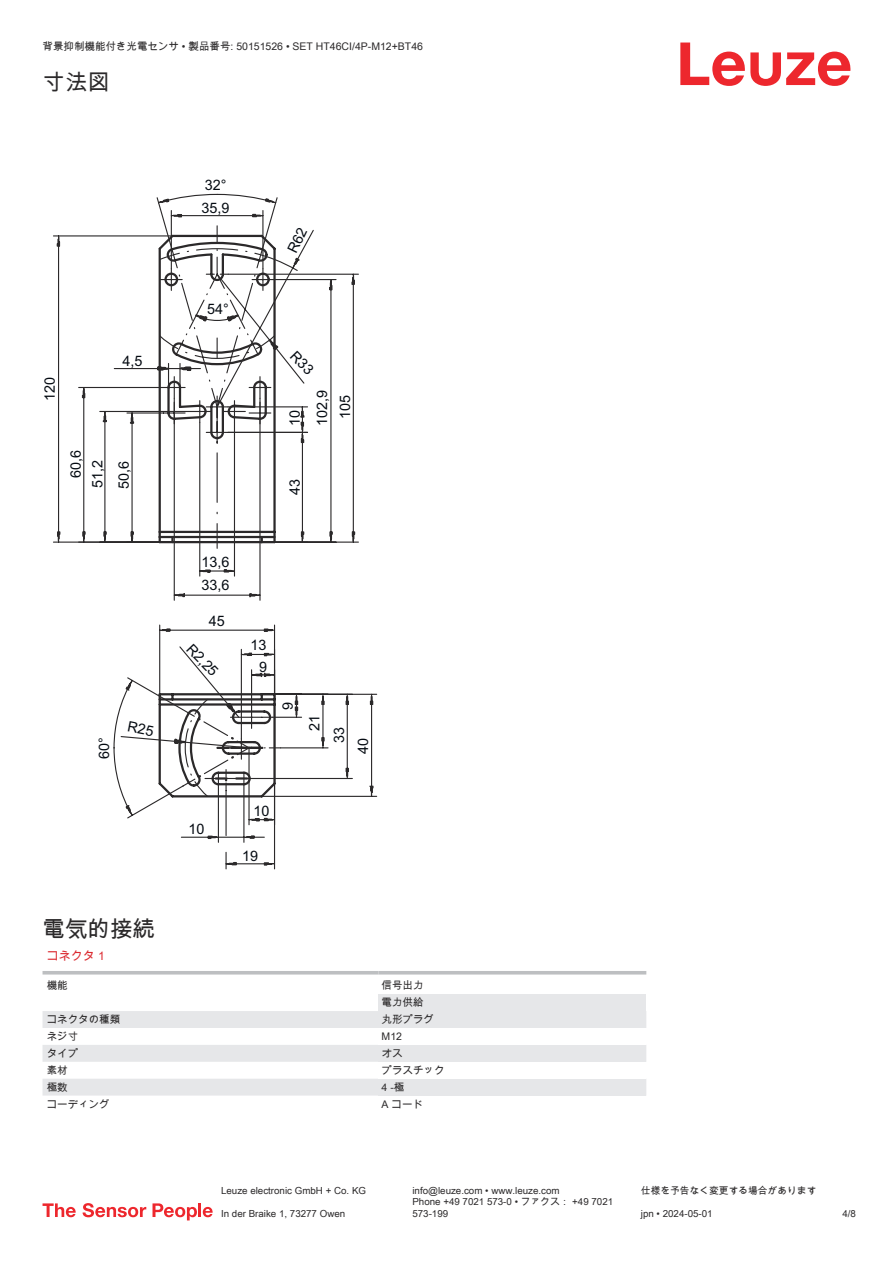
<style>
.page{position:relative;width:893px;height:1263px;background:#fff}
.page>*{position:absolute;margin:0;border:0;box-sizing:border-box;transform-origin:0 0}
.t1{font:22.5px "Arial Unicode MS";color:#2b292a}
.t2{font:14.4px/27.6px "Arial";color:#050b12}
.t3{font:12px "Arial Unicode MS";color:#db2a30}
.t4{font:10.5px/17px "Arial Unicode MS";color:#2b292a}
.t5{font:9.75px/11.7px "Arial Unicode MS";color:#2b292a}
</style>
<div class="page">
<svg style="left:680px;top:43px;width:170px;height:43px"></svg>
<svg style="left:43px;top:974px;width:603px;height:122px"></svg>
<svg style="left:43px;top:1011px;width:335px;height:84px;fill:#e6e7e9"></svg>
<hr style="left:43px;top:971px;width:335px;height:3px;background:#bdbfc1">
<hr style="left:378px;top:971px;width:268px;height:3px;background:#bdbfc1">
<div style="left:378px;top:977px;width:268px;height:17px;background:#fff"></div>
<div style="left:378px;top:994px;width:268px;height:17px;background:#e6e7e9"></div>
<div style="left:378px;top:1011px;width:268px;height:17px;background:#e6e7e9"></div>
<div style="left:378px;top:1028px;width:268px;height:17px;background:#fff"></div>
<div style="left:378px;top:1045px;width:268px;height:17px;background:#e6e7e9"></div>
<div style="left:378px;top:1062px;width:268px;height:17px;background:#fff"></div>
<div style="left:378px;top:1079px;width:268px;height:16px;background:#e6e7e9"></div>
<div style="left:378px;top:1095px;width:268px;height:17px;background:#fff"></div>
<svg style="left:43px;top:1203px;width:33px;height:14px"></svg>
<svg style="left:83px;top:1203px;width:63px;height:14px"></svg>
<svg style="left:153px;top:1203px;width:44px;height:17px"></svg>
<hr style="left:198px;top:1203px;width:3px;height:14px;background:#ed272d">
<svg style="left:203px;top:1207px;width:10px;height:10px"></svg>
<svg style="left:156px;top:193px;width:122px;height:33px"></svg>
<hr style="left:100px;top:411px;width:89px;height:1px;background:#2b292a">
<hr style="left:104px;top:411px;width:1px;height:131px;background:#2b292a">
<svg style="left:103px;top:532px;width:4px;height:9px"></svg>
<svg style="left:103px;top:412px;width:4px;height:10px"></svg>
<hr style="left:79px;top:387px;width:84px;height:1px;background:#2b292a">
<hr style="left:83px;top:387px;width:1px;height:155px;background:#2b292a">
<svg style="left:82px;top:532px;width:4px;height:9px"></svg>
<svg style="left:82px;top:389px;width:3px;height:9px"></svg>
<hr style="left:171px;top:211px;width:1px;height:58px;background:#2b292a">
<hr style="left:262px;top:211px;width:1px;height:58px;background:#2b292a">
<hr style="left:171px;top:215px;width:92px;height:1px;background:#2b292a">
<svg style="left:173px;top:214px;width:9px;height:3px"></svg>
<svg style="left:253px;top:214px;width:8px;height:3px"></svg>
<hr style="left:53px;top:541px;width:119px;height:2px;background:#2b292a">
<hr style="left:53px;top:235px;width:119px;height:1px;background:#2b292a">
<hr style="left:58px;top:236px;width:1px;height:306px;background:#2b292a">
<svg style="left:57px;top:532px;width:3px;height:9px"></svg>
<svg style="left:57px;top:237px;width:3px;height:9px"></svg>
<svg style="left:113px;top:226px;width:264px;height:643px"></svg>
<p class="t4" style="left:43px;top:38px;width:382px">背景抑制機能付き光電センサ • 製品番号: 50151526 • SET HT46CI/4P-M12+BT46</p>
<h1 class="t1" style="left:43px;top:66px;width:69px">寸法図</h1>
<h2 class="t2" style="left:205px;top:172px;width:23px">32°</h2>
<h2 class="t2" style="left:202px;top:195px;width:30px">35,9</h2>
<h2 class="t2" style="left:37px;top:401px;width:26px;rotate:-90deg">120</h2>
<h2 class="t2" style="left:122px;top:348px;width:22px">4,5</h2>
<h2 class="t2" style="left:63px;top:478px;width:30px;rotate:-90deg">60,6</h2>
<h2 class="t2" style="left:111px;top:489px;width:30px;rotate:-90deg">50,6</h2>
<h2 class="t2" style="left:85px;top:488px;width:30px;rotate:-90deg">51,2</h2>
<h2 class="t2" style="left:92px;top:759px;width:23px;rotate:-90deg">60°</h2>
<h2 class="t2" style="left:207px;top:296px;width:23px">54°</h2>
<h2 class="t2" style="left:282px;top:426px;width:38px;rotate:-90deg">10<br>102,9</h2>
<h2 class="t2" style="left:332px;top:419px;width:26px;rotate:-90deg">105</h2>
<h2 class="t2" style="left:282px;top:495px;width:18px;rotate:-90deg">43</h2>
<h2 class="t2" style="left:202px;top:550px;width:30px">13,6</h2>
<h2 class="t2" style="left:202px;top:573px;width:30px">33,6</h2>
<h2 class="t2" style="left:209px;top:609px;width:18px">45</h2>
<h2 class="t2" style="left:198px;top:637px;width:40px;rotate:46deg">R2,25</h2>
<h2 class="t2" style="left:251px;top:633px;width:18px">13</h2>
<h2 class="t2" style="left:259px;top:654px;width:10px">9</h2>
<h2 class="t2" style="left:275px;top:710px;width:10px;rotate:-90deg">9</h2>
<h2 class="t2" style="left:302px;top:731px;width:18px;rotate:-90deg">21</h2>
<h2 class="t2" style="left:327px;top:743px;width:18px;rotate:-90deg">33</h2>
<h2 class="t2" style="left:351px;top:754px;width:18px;rotate:-90deg">40</h2>
<h2 class="t2" style="left:189px;top:817px;width:18px">10</h2>
<h2 class="t2" style="left:253px;top:798px;width:18px">10</h2>
<h2 class="t2" style="left:242px;top:843px;width:18px">19</h2>
<h1 class="t1" style="left:43px;top:913px;width:114px">電気的接続</h1>
<p class="t3" style="left:47px;top:947px;width:60px">コネクタ 1</p>
<p class="t4" style="left:47px;top:977px;width:22px">機能</p>
<p class="t4" style="left:382px;top:977px;width:43px">信号出力電力供給</p>
<p class="t4" style="left:47px;top:1011px;width:75px">コネクタの種類</p>
<p class="t4" style="left:382px;top:1011px;width:54px">丸形プラグ</p>
<p class="t4" style="left:47px;top:1028px;width:33px">ネジ寸</p>
<p class="t4" style="left:382px;top:1028px;width:22px">M12</p>
<p class="t4" style="left:47px;top:1045px;width:33px">タイプ</p>
<p class="t4" style="left:382px;top:1045px;width:22px">オス</p>
<p class="t4" style="left:47px;top:1061px;width:22px">素材</p>
<p class="t4" style="left:382px;top:1061px;width:64px">プラスチック</p>
<p class="t4" style="left:47px;top:1078px;width:22px">極数</p>
<p class="t4" style="left:382px;top:1078px;width:24px">4 -極</p>
<p class="t4" style="left:47px;top:1095px;width:64px">コーディング</p>
<p class="t4" style="left:382px;top:1095px;width:43px">A コード</p>
<p class="t5" style="left:221px;top:1184px;width:146px">Leuze electronic GmbH + Co. KG</p>
<p class="t5" style="left:412px;top:1184px;width:149px">info@leuze.com • www.leuze.com</p>
<p class="t5" style="left:641px;top:1184px;width:177px">仕様を予告なく変更する場合があります</p>
<p class="t5" style="left:221px;top:1207px;width:126px">In der Braike 1, 73277 Owen</p>
<p class="t5" style="left:412px;top:1196px;width:202px">Phone +49 7021 573-0 • ファクス： +49 7021<br>573-199</p>
<p class="t5" style="left:641px;top:1207px;width:73px">jpn • 2024-05-01</p>
<p class="t5" style="left:842px;top:1207px;width:15px">4/8</p>
</div>
